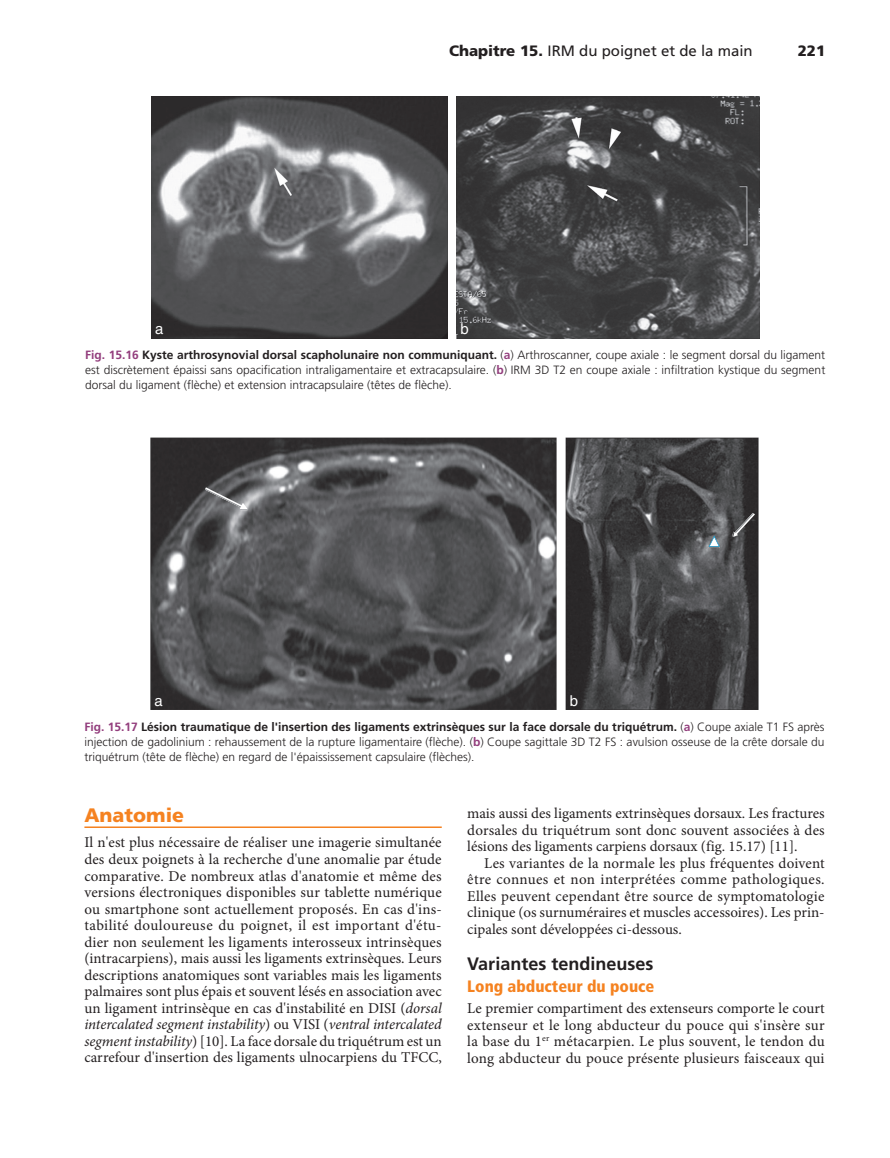
<style>
.page{position:relative;width:890px;height:1158px;background:#fff}
.page>*{position:absolute;margin:0;border:0;box-sizing:border-box;transform-origin:0 0}
.t1{font:900 19.5px "Frutiger LT Std";color:#f58220}
.t2{font:700 18px "Frutiger LT Std";color:#231f20}
.t3{font:900 condensed 16.5px "Frutiger LT Std";color:#f58220}
.t4{font:15px/16.5px "Minion Pro";color:#231f20;text-align:justify}
.t5{font:15px "Frutiger LT Std";color:#231f20}
.t6{font:15px "Helvetica";color:#fff}
.t7{font:900 15px "Frutiger LT Std";color:#231f20}
.t8{font:300 12px/15px "Frutiger LT Std";color:#231f20;text-align:justify}
.s1{font-weight:900}
.s2{font-weight:700;color:#933e7d}
.s3{font-weight:700}
.s4{font-style:italic}
</style>
<div class="page">
<hr style="left:84px;top:826px;width:358px;height:2px;background:#f58220">
<img style="left:151px;top:96px;width:296px;height:242px">
<img style="left:456px;top:96px;width:303px;height:242px">
<img style="left:150px;top:437px;width:406px;height:273px">
<img style="left:565px;top:437px;width:193px;height:273px">
<svg style="left:205px;top:487px;width:42px;height:23px"></svg>
<svg style="left:732px;top:513px;width:23px;height:24px"></svg>
<svg style="left:708px;top:535px;width:12px;height:13px"></svg>
<p class="t5" style="left:449px;top:42px;width:305px"><span class="s1">Chapitre 15.</span> IRM du poignet et de la main</p>
<p class="t7" style="left:797px;top:42px;width:29px">221</p>
<p class="t6" style="left:155px;top:320px;width:10px">a</p>
<p class="t6" style="left:460px;top:320px;width:10px">b</p>
<p class="t8" style="left:85px;top:348px;width:741px"><span class="s2">Fig. 15.16</span> <span class="s3">Kyste arthrosynovial dorsal scapholunaire non communiquant.</span> (<span class="s2">a</span>) Arthroscanner, coupe axiale : le segment dorsal du ligament est discrètement épaissi sans opacification intraligamentaire et extracapsulaire. (<span class="s2">b</span>) IRM 3D T2 en coupe axiale : infiltration kystique du segment dorsal du ligament (flèche) et extension intracapsulaire (têtes de flèche).</p>
<p class="t6" style="left:155px;top:692px;width:10px">a</p>
<p class="t6" style="left:570px;top:692px;width:10px">b</p>
<p class="t8" style="left:84px;top:719px;width:741px"><span class="s2">Fig. 15.17</span> <span class="s3">Lésion traumatique de l'insertion des ligaments extrinsèques sur la face dorsale du triquétrum.</span> (<span class="s2">a</span>) Coupe axiale T1 FS après injection de gadolinium : rehaussement de la rupture ligamentaire (flèche). (<span class="s2">b</span>) Coupe sagittale 3D T2 FS : avulsion osseuse de la crête dorsale du triquétrum (tête de flèche) en regard de l'épaississement capsulaire (flèches).</p>
<h1 class="t1" style="left:84px;top:803px;width:101px">Anatomie</h1>
<p class="t4" style="left:84px;top:834px;width:359px">Il n'est plus nécessaire de réaliser une imagerie simultanée des deux poignets à la recherche d'une anomalie par étude comparative. De nombreux atlas d'anatomie et même des versions électroniques disponibles sur tablette numérique ou smartphone sont actuellement proposés. En cas d'ins&shy;tabilité douloureuse du poignet, il est important d'étu&shy;dier non seulement les ligaments interosseux intrinsèques (intracarpiens), mais aussi les ligaments extrinsèques. Leurs descriptions anatomiques sont variables mais les ligaments palmaires sont plus épais et souvent lésés en association avec un ligament intrinsèque en cas d'instabilité en DISI (<span class="s4">dorsal intercalated segment instability</span>) ou VISI (<span class="s4">ventral intercalated segment instability</span>) [10]. La face dorsale du triquétrum est un carrefour d'insertion des ligaments ulnocarpiens du TFCC,</p>
<p class="t4" style="left:467px;top:805px;width:359px">mais aussi des ligaments extrinsèques dorsaux. Les fractures dorsales du triquétrum sont donc souvent associées à des lésions des ligaments carpiens dorsaux (fig. 15.17) [11].</p>
<p class="t4" style="left:467px;top:855px;width:359px;text-indent:17px">Les variantes de la normale les plus fréquentes doivent être connues et non interprétées comme pathologiques.<br>Elles peuvent cependant être source de symptomatologie clinique (os surnuméraires et muscles accessoires). Les prin&shy;cipales sont développées ci-dessous.</p>
<p class="t2" style="left:467px;top:953px;width:188px">Variantes tendineuses</p>
<p class="t3" style="left:467px;top:976px;width:189px">Long abducteur du pouce</p>
<p class="t4" style="left:467px;top:1000px;width:359px">Le premier compartiment des extenseurs comporte le court extenseur et le long abducteur du pouce qui s'insère sur la base du 1<sup>er</sup> métacarpien. Le plus souvent, le tendon du long abducteur du pouce présente plusieurs faisceaux qui</p>
</div>
